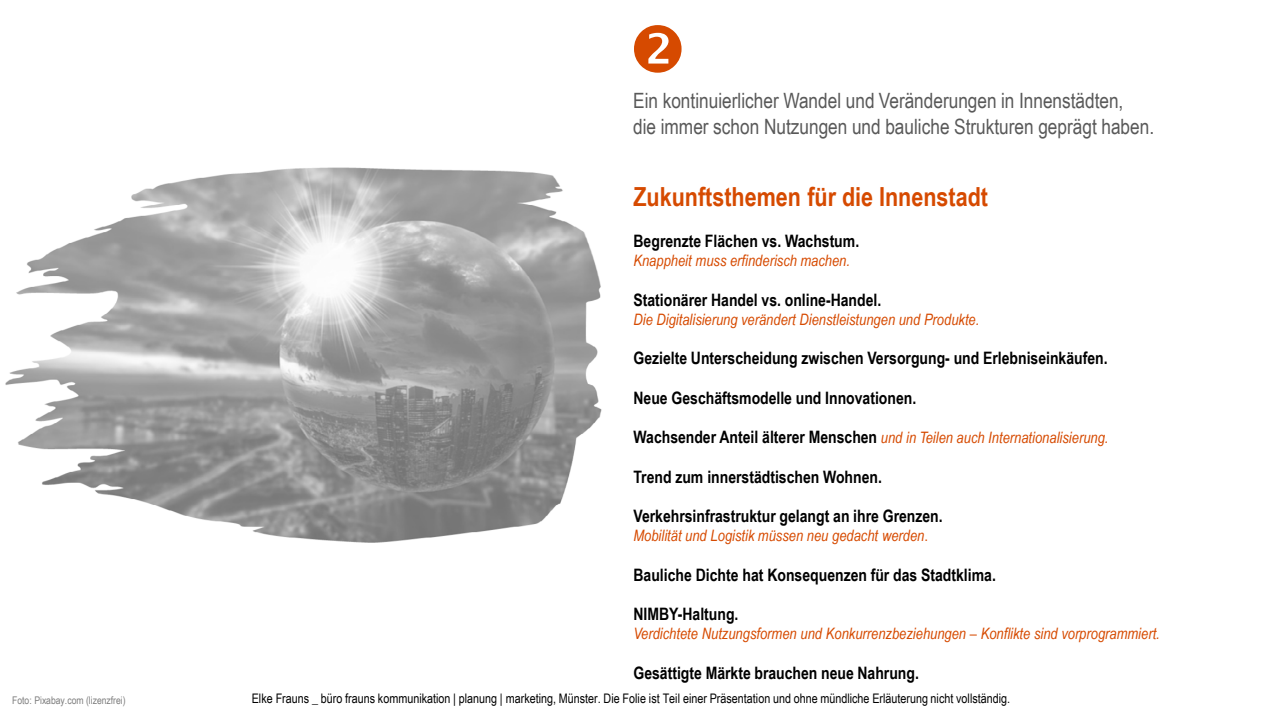
<style>
.page{position:relative;width:1263px;height:711px;background:#fff}
.page>*{position:absolute;margin:0;border:0;box-sizing:border-box;transform-origin:0 0}
.t1{font:700 26.25px "Arial Narrow";color:#d64a00}
.t2{font:21px/25.3px "Arial Narrow";color:#595959}
.t3{font:700 17.1px "Arial Narrow";color:#000}
.t4{font:italic 15.75px "Arial Narrow";color:#d64a00}
.t5{font:13.2px "Arial Narrow";color:#000}
.t6{font:10.5px "Arial Narrow";color:#7e7e7e}
.s1{font-weight:700;font-style:normal;font-size:17.1px;color:#000}
.s2{font-style:normal}
</style>
<div class="page">
<img style="left:5px;top:168px;width:597px;height:374px">
<p class="t2" style="left:633px;top:87px;width:522px">Ein kontinuierlicher Wandel und Veränderungen in Innenstädten,<br>die immer schon Nutzungen und bauliche Strukturen geprägt haben.</p>
<h1 class="t1" style="left:633px;top:176px;width:356px">Zukunftsthemen für die Innenstadt</h1>
<p class="t3" style="left:633px;top:228px;width:227px">Begrenzte Flächen vs. Wachstum.</p>
<p class="t4" style="left:633px;top:250px;width:218px">Knappheit muss erfinderisch machen.</p>
<p class="t3" style="left:633px;top:286px;width:249px">Stationärer Handel vs. online-Handel.</p>
<p class="t4" style="left:633px;top:308px;width:347px">Die Digitalisierung verändert Dienstleistungen und Produkte.</p>
<p class="t3" style="left:633px;top:345px;width:476px">Gezielte Unterscheidung zwischen Versorgung- und Erlebniseinkäufen.</p>
<p class="t3" style="left:633px;top:384px;width:284px">Neue Geschäftsmodelle und Innovationen.</p>
<p class="t4" style="left:633px;top:426px;width:476px"><span class="s1">Wachsender Anteil älterer Menschen</span> und in Teilen auch Internationalisierung.</p>
<p class="t3" style="left:633px;top:463px;width:250px">Trend zum innerstädtischen Wohnen.</p>
<p class="t3" style="left:633px;top:503px;width:311px">Verkehrsinfrastruktur gelangt an ihre Grenzen.</p>
<p class="t4" style="left:633px;top:524px;width:296px">Mobilität und Logistik müssen neu gedacht werden<span class="s2">.</span></p>
<p class="t3" style="left:633px;top:561px;width:364px">Bauliche Dichte hat Konsequenzen für das Stadtklima.</p>
<p class="t3" style="left:633px;top:600px;width:106px">NIMBY-Haltung.</p>
<p class="t4" style="left:633px;top:622px;width:528px">Verdichtete Nutzungsformen und Konkurrenzbeziehungen – Konflikte sind vorprogrammiert.</p>
<p class="t3" style="left:633px;top:659px;width:287px">Gesättigte Märkte brauchen neue Nahrung.</p>
<p class="t6" style="left:12px;top:691px;width:115px">Foto: Pixabay.com (lizenzfrei)</p>
<p class="t5" style="left:252px;top:688px;width:760px">Elke Frauns _ büro frauns kommunikation | planung | marketing, Münster. Die Folie ist Teil einer Präsentation und ohne mündliche Erläuterung nicht vollständig.</p>
</div>
